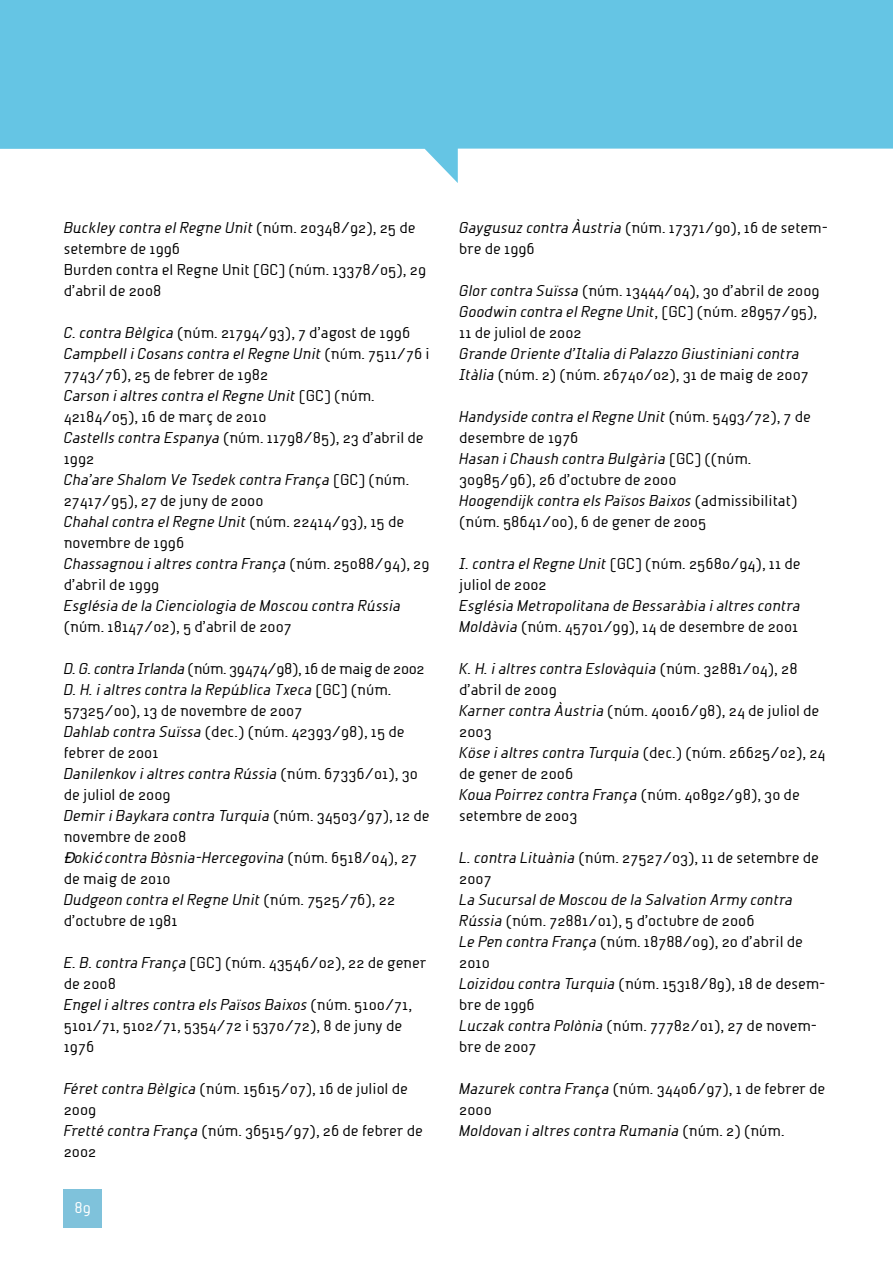
<style>
.page{position:relative;width:893px;height:1263px;background:#fff}
.page>*{position:absolute;margin:0;border:0;box-sizing:border-box;transform-origin:0 0}
.t1{font:15px/21px "Beta Semi Norm";color:#000}
.t2{font:italic 15px/21px "Beta Semi Norm";color:#000}
.t3{font:15px "Beta Semi Norm";color:#fff}
.s1{font-style:italic}
.s2{font-family:"Helvetica";font-style:italic}
.s3{font-style:normal}
</style>
<div class="page">
<div style="left:64px;top:1189px;width:38px;height:39px;background:#7fc2db"></div>
<svg style="left:0;top:0;width:893px;height:183px;fill:#65c5e4"></svg>
<p class="t1" style="left:64px;top:217px;width:364px"><span class="s1">Buckley contra el Regne Unit</span> (núm. 20348/92), 25 de setembre de 1996<br>Burden contra el Regne Unit [GC] (núm. 13378/05), 29 d’abril de 2008</p>
<p class="t1" style="left:64px;top:322px;width:367px"><span class="s1">C. contra Bèlgica</span> (núm. 21794/93), 7 d’agost de 1996<br><span class="s1">Campbell i Cosans contra el Regne Unit</span> (núm. 7511/76 i 7743/76), 25 de febrer de 1982<br><span class="s1">Carson i altres contra el Regne Unit</span> [GC] (núm.<br>42184/05), 16 de març de 2010<br><span class="s1">Castells contra Espanya</span> (núm. 11798/85), 23 d’abril de 1992<br><span class="s1">Cha’are Shalom Ve Tsedek contra França</span> [GC] (núm.<br>27417/95), 27 de juny de 2000<br><span class="s1">Chahal contra el Regne Unit</span> (núm. 22414/93), 15 de novembre de 1996<br><span class="s1">Chassagnou i altres contra França</span> (núm. 25088/94), 29 d’abril de 1999</p>
<p class="t2" style="left:64px;top:595px;width:339px">Església de la Cienciologia de Moscou contra Rússia</p>
<p class="t1" style="left:64px;top:616px;width:229px">(núm. 18147/02), 5 d’abril de 2007</p>
<p class="t1" style="left:64px;top:658px;width:367px"><span class="s1">D. G. contra Irlanda</span> (núm. 39474/98), 16 de maig de 2002<br><span class="s1">D. H. i altres contra la República Txeca</span> [GC] (núm.<br>57325/00), 13 de novembre de 2007<br><span class="s1">Dahlab contra Suïssa</span> (dec.) (núm. 42393/98), 15 de febrer de 2001<br><span class="s1">Danilenkov i altres contra Rússia</span> (núm. 67336/01), 30 de juliol de 2009<br><span class="s1">Demir i Baykara contra Turquia</span> (núm. 34503/97), 12 de novembre de 2008<br><span class="s2">Đ</span><span class="s1">oki</span><span class="s2">ć</span> <span class="s1">contra Bòsnia-Hercegovina</span> (núm. 6518/04), 27 de maig de 2010<br><span class="s1">Dudgeon contra el Regne Unit</span> (núm. 7525/76), 22 d’octubre de 1981</p>
<p class="t1" style="left:64px;top:952px;width:364px"><span class="s1">E. B. contra França</span> [GC] (núm. 43546/02), 22 de gener de 2008<br><span class="s1">Engel i altres contra els Països Baixos</span> (núm. 5100/71, 5101/71, 5102/71, 5354/72 i 5370/72), 8 de juny de 1976</p>
<p class="t1" style="left:64px;top:1078px;width:361px"><span class="s1">Féret contra Bèlgica</span> (núm. 15615/07), 16 de juliol de<br>2009<br><span class="s1">Fretté contra França</span> (núm. 36515/97), 26 de febrer de<br>2002</p>
<p class="t3" style="left:75px;top:1199px;width:18px">89</p>
<p class="t1" style="left:459px;top:217px;width:370px"><span class="s1">Gaygusuz contra Àustria</span> (núm. 17371/90), 16 de setem&shy;bre de 1996</p>
<p class="t1" style="left:459px;top:280px;width:362px"><span class="s1">Glor contra Suïssa</span> (núm. 13444/04), 30 d’abril de 2009<br><span class="s1">Goodwin contra el Regne Unit</span>, [GC] (núm. 28957/95),<br>11 de juliol de 2002</p>
<p class="t2" style="left:459px;top:343px;width:351px">Grande Oriente d’Italia di Palazzo Giustiniani contra<br>Itàlia <span class="s3">(núm. 2) (núm. 26740/02), 31 de maig de 2007</span></p>
<p class="t1" style="left:459px;top:406px;width:353px"><span class="s1">Handyside contra el Regne Unit</span> (núm. 5493/72), 7 de desembre de 1976<br><span class="s1">Hasan i Chaush contra Bulgària</span> [GC] ((núm.<br>30985/96), 26 d’octubre de 2000<br><span class="s1">Hoogendijk contra els Països Baixos</span> (admissibilitat) (núm. 58641/00), 6 de gener de 2005</p>
<p class="t1" style="left:459px;top:553px;width:343px"><span class="s1">I. contra el Regne Unit</span> [GC] (núm. 25680/94), 11 de juliol de 2002</p>
<p class="t2" style="left:459px;top:595px;width:343px">Església Metropolitana de Bessaràbia i altres contra<br>Moldàvia <span class="s3">(núm. 45701/99), 14 de desembre de 2001</span></p>
<p class="t1" style="left:459px;top:658px;width:368px"><span class="s1">K. H. i altres contra Eslovàquia</span> (núm. 32881/04), 28 d’abril de 2009<br><span class="s1">Karner contra Àustria</span> (núm. 40016/98), 24 de juliol de<br>2003<br><span class="s1">Köse i altres contra Turquia</span> (dec.) (núm. 26625/02), 24 de gener de 2006<br><span class="s1">Koua Poirrez contra França</span> (núm. 40892/98), 30 de setembre de 2003</p>
<p class="t1" style="left:459px;top:847px;width:361px"><span class="s1">L. contra Lituània</span> (núm. 27527/03), 11 de setembre de<br>2007</p>
<p class="t1" style="left:459px;top:889px;width:368px"><span class="s1">La Sucursal de Moscou de la Salvation Army contra Rússia</span> (núm. 72881/01), 5 d’octubre de 2006<br><span class="s1">Le Pen contra França</span> (núm. 18788/09), 20 d’abril de 2010<br><span class="s1">Loizidou contra Turquia</span> (núm. 15318/89), 18 de desem&shy;bre de 1996<br><span class="s1">Luczak contra Polònia</span> (núm. 77782/01), 27 de novem&shy;bre de 2007</p>
<p class="t2" style="left:459px;top:1078px;width:368px">Mazurek contra França <span class="s3">(núm. 34406/97), 1 de febrer de<br>2000<br></span>Moldovan i altres contra Rumania <span class="s3">(núm. 2) (núm.</span></p>
</div>
